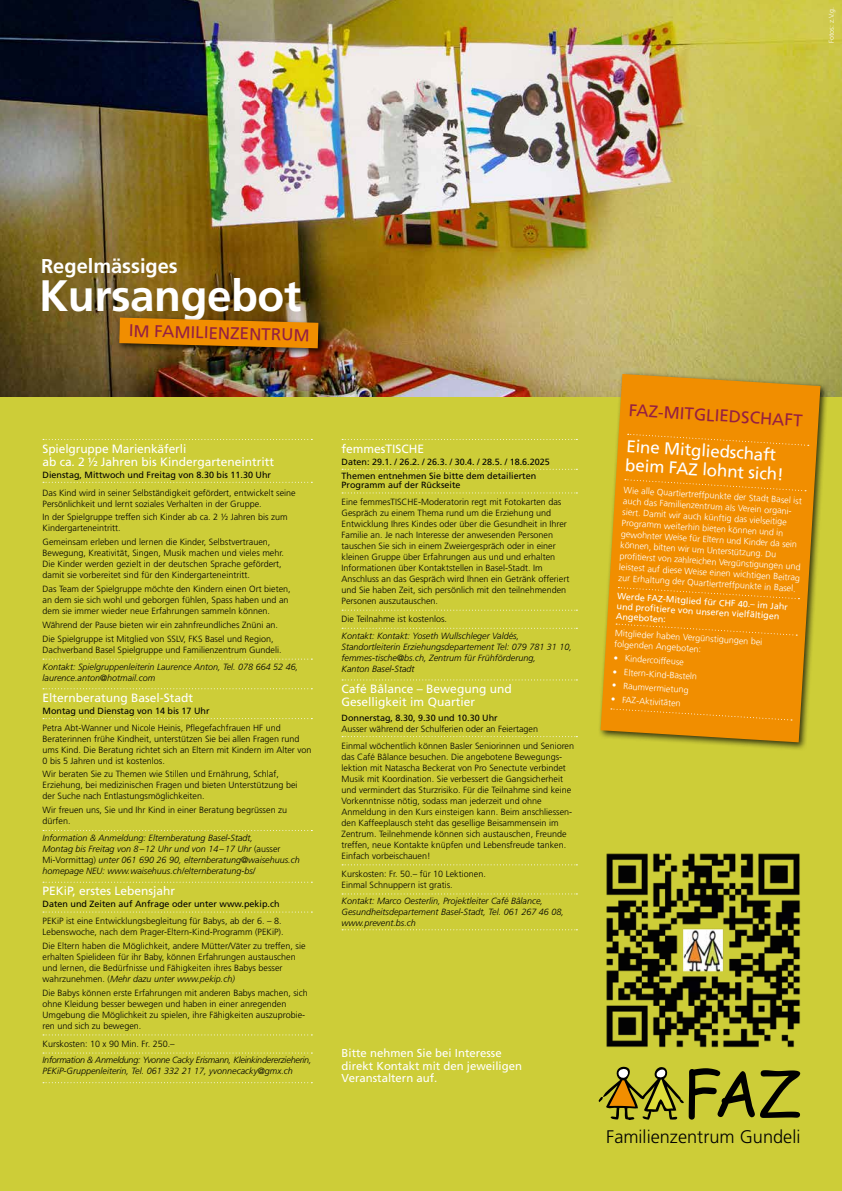
<style>
.page{position:relative;width:842px;height:1191px;background:#cdcd38}
.page>*{position:absolute;margin:0;border:0;box-sizing:border-box;transform-origin:0 0}
.t1{font:700 44px "Frutiger LT Std";letter-spacing:-.01em;color:#fff}
.t2{font:700 20px "Frutiger LT Std";color:#fff}
.t3{font:300 18.2px "Frutiger LT Std";color:#000}
.t4{font:17px "Frutiger LT Std";color:#951f42}
.t5{font:17px/19px "Frutiger LT Std";color:#fff}
.t6{font:12px/13px "Frutiger LT Std";color:#fff}
.t7{font:11.5px/12.7px "Frutiger LT Std";color:#fff}
.t8{font:300 9px/11px "Frutiger LT Std";color:#000}
.t9{font:italic 300 9px/11px "Frutiger LT Std";color:#000}
.t10{font:300 9px/11px "Frutiger LT Std";color:#fff}
.t11{font:9px/14.7px "Frutiger LT Std";color:#000}
.t12{font:italic 300 9px/11px "Frutiger LT Std";letter-spacing:-.025em;color:#000}
.t13{font:9px/9.8px "Frutiger LT Std";color:#fff}
.t14{font:300 7px "Frutiger LT Std";color:#fff}
.s1{font-style:normal}
.s2{font-style:italic}
</style>
<div class="page">
<img style="left:0;top:0;width:842px;height:397px">
<svg style="left:43px;top:439px;width:269px;height:1px"></svg>
<svg style="left:43px;top:482px;width:269px;height:1px"></svg>
<svg style="left:43px;top:658px;width:269px;height:1px"></svg>
<svg style="left:43px;top:688px;width:269px;height:1px"></svg>
<svg style="left:43px;top:718px;width:269px;height:1px"></svg>
<svg style="left:43px;top:830px;width:269px;height:1px"></svg>
<svg style="left:43px;top:881px;width:269px;height:1px"></svg>
<svg style="left:43px;top:911px;width:269px;height:1px"></svg>
<svg style="left:43px;top:1034px;width:269px;height:1px"></svg>
<svg style="left:43px;top:1052px;width:269px;height:1px"></svg>
<svg style="left:43px;top:1082px;width:269px;height:1px"></svg>
<svg style="left:598px;top:1066px;width:202px;height:54px"></svg>
<svg style="left:342px;top:439px;width:235px;height:1px"></svg>
<svg style="left:342px;top:469px;width:235px;height:1px"></svg>
<svg style="left:342px;top:492px;width:235px;height:1px"></svg>
<svg style="left:342px;top:609px;width:235px;height:1px"></svg>
<svg style="left:342px;top:628px;width:235px;height:1px"></svg>
<svg style="left:342px;top:679px;width:235px;height:1px"></svg>
<svg style="left:342px;top:736px;width:235px;height:1px"></svg>
<svg style="left:342px;top:864px;width:235px;height:1px"></svg>
<svg style="left:342px;top:893px;width:235px;height:1px"></svg>
<svg style="left:342px;top:929px;width:235px;height:1px"></svg>
<div style="left:116px;top:314px;width:211px;height:43px;background:#000;opacity:.75"></div>
<svg style="left:119px;top:317px;width:199px;height:31px;background:#d58005"></svg>
<div style="left:597px;top:371px;width:232px;height:380px;background:#000;opacity:.75"></div>
<svg style="left:601px;top:374px;width:219px;height:368px;background:#e79207"></svg>
<div style="left:628px;top:433px;width:181px;height:13px;background:#f18e00"></div>
<svg style="left:625px;top:479px;width:181px;height:13px;background:#f19004"></svg>
<svg style="left:618px;top:587px;width:181px;height:12px;background:#f19005"></svg>
<svg style="left:616px;top:623px;width:181px;height:13px;background:#f19004"></svg>
<div style="left:611px;top:708px;width:181px;height:13px;background:#f18e00"></div>
<img style="left:606px;top:853px;width:194px;height:195px">
<p class="t14" style="left:827px;top:43px;width:38px;rotate:-90deg">Fotos: z.V.g.</p>
<h2 class="t2" style="left:41px;top:254px;width:138px">Regelmässiges</h2>
<h1 class="t1" style="left:39px;top:270px;width:264px">Kursangebot</h1>
<h3 class="t4" style="left:129px;top:321px;width:182px;rotate:1deg">IM FAMILIENZENTRUM</h3>
<h3 class="t6" style="left:43px;top:442px;width:233px">Spielgruppe Marienkäferli<br>ab ca. 2 ½ Jahren bis Kindergarteneintritt</h3>
<p class="t11" style="left:43px;top:467px;width:230px">Dienstag, Mittwoch und Freitag von 8.30 bis 11.30 Uhr</p>
<p class="t8" style="left:43px;top:487px;width:255px">Das Kind wird in seiner Selbständigkeit gefördert, entwickelt seine<br>Persönlichkeit und lernt soziales Verhalten in der Gruppe.</p>
<p class="t8" style="left:43px;top:512px;width:247px">In der Spielgruppe treffen sich Kinder ab ca. 2 ½ Jahren bis zum<br>Kindergarteneintritt.</p>
<p class="t8" style="left:43px;top:537px;width:243px">Gemeinsam erleben und lernen die Kinder, Selbstvertrauen, Bewegung, Kreativität, Singen, Musik machen und vieles mehr.<br>Die Kinder werden gezielt in der deutschen Sprache gefördert, damit sie vorbereitet sind für den Kindergarteneintritt.</p>
<p class="t8" style="left:43px;top:583px;width:250px">Das Team der Spielgruppe möchte den Kindern einen Ort bieten, an dem sie sich wohl und geborgen fühlen, Spass haben und an dem sie immer wieder neue Erfahrungen sammeln können.</p>
<p class="t8" style="left:43px;top:618px;width:237px;line-height:13.8px">Während der Pause bieten wir ein zahnfreundliches Znüni an.<br>Die Spielgruppe ist Mitglied von SSLV, FKS Basel und Region,</p>
<p class="t8" style="left:43px;top:644px;width:241px">Dachverband Basel Spielgruppe und Familienzentrum Gundeli.</p>
<p class="t9" style="left:43px;top:661px;width:257px">Kontakt: Spielgruppenleiterin Laurence Anton, Tel. 078 664 52 46, laurence.anton@hotmail.com</p>
<h3 class="t6" style="left:43px;top:691px;width:152px">Elternberatung Basel-Stadt</h3>
<p class="t11" style="left:43px;top:703px;width:169px">Montag und Dienstag von 14 bis 17 Uhr</p>
<p class="t8" style="left:43px;top:722px;width:270px">Petra Abt-Wanner und Nicole Heinis, Pflegefachfrauen HF und Beraterinnen frühe Kindheit, unterstützen Sie bei allen Fragen rund ums Kind. Die Beratung richtet sich an Eltern mit Kindern im Alter von 0 bis 5 Jahren und ist kostenlos.</p>
<p class="t8" style="left:43px;top:769px;width:257px">Wir beraten Sie zu Themen wie Stillen und Ernährung, Schlaf,<br>Erziehung, bei medizinischen Fragen und bieten Unterstützung bei der Suche nach Entlastungsmöglichkeiten.</p>
<p class="t8" style="left:43px;top:804px;width:246px">Wir freuen uns, Sie und Ihr Kind in einer Beratung begrüssen zu dürfen.</p>
<p class="t9" style="left:43px;top:832px;width:259px">Information &amp; Anmeldung: Elternberatung Basel-Stadt,<br>Montag bis Freitag von 8–12 Uhr und von 14–17 Uhr <span class="s1">(ausser Mi-Vormittag)</span> unter 061 690 26 90, elternberatung@waisehuus.ch homepage NEU: www.waisehuus.ch/elternberatung-bs/</p>
<h3 class="t6" style="left:43px;top:885px;width:134px">PEKiP, erstes Lebensjahr</h3>
<p class="t11" style="left:43px;top:897px;width:239px">Daten und Zeiten auf Anfrage oder unter www.pekip.ch</p>
<p class="t8" style="left:43px;top:915px;width:243px">PEKiP ist eine Entwicklungsbegleitung für Babys, ab der 6. – 8.<br>Lebenswoche, nach dem Prager-Eltern-Kind-Programm (PEKiP).</p>
<p class="t8" style="left:43px;top:940px;width:264px">Die Eltern haben die Möglichkeit, andere Mütter/Väter zu treffen, sie erhalten Spielideen für ihr Baby, können Erfahrungen austauschen und lernen, die Bedürfnisse und Fähigkeiten ihres Babys besser wahrzunehmen. (<span class="s2">Mehr dazu unter www.pekip.ch)</span></p>
<p class="t8" style="left:43px;top:987px;width:267px">Die Babys können erste Erfahrungen mit anderen Babys machen, sich ohne Kleidung besser bewegen und haben in einer anregenden Umgebung die Möglichkeit zu spielen, ihre Fähigkeiten auszuprobie&shy;ren und sich zu bewegen.</p>
<p class="t8" style="left:43px;top:1038px;width:134px">Kurskosten: 10 x 90 Min. Fr. 250.–</p>
<p class="t12" style="left:43px;top:1055px;width:270px">Information &amp; Anmeldung: Yvonne Cacky Erismann, Kleinkindererzieherin,<br>PEKiP-Gruppenleiterin, Tel. 061 332 21 17, yvonnecacky@gmx.ch</p>
<h3 class="t6" style="left:342px;top:442px;width:84px">femmesTISCHE</h3>
<p class="t11" style="left:342px;top:454px;width:210px">Daten: 29.1. / 26.2. / 26.3. / 30.4. / 28.5. / 18.6.2025<br>Themen entnehmen Sie bitte dem detailierten</p>
<p class="t11" style="left:342px;top:478px;width:121px">Programm auf der Rückseite</p>
<p class="t8" style="left:342px;top:496px;width:229px">Eine femmesTISCHE-Moderatorin regt mit Fotokarten das Gespräch zu einem Thema rund um die Erziehung und Entwicklung Ihres Kindes oder über die Gesundheit in Ihrer Familie an. Je nach Interesse der anwesenden Personen tauschen Sie sich in einem Zweiergespräch oder in einer kleinen Gruppe über Erfahrungen aus und und erhalten Informationen über Kontaktstellen in Basel-Stadt. Im Anschluss an das Gespräch wird Ihnen ein Getränk offeriert und Sie haben Zeit, sich persönlich mit den teilnehmenden Personen auszutauschen.</p>
<p class="t8" style="left:342px;top:613px;width:107px">Die Teilnahme ist kostenlos.</p>
<p class="t9" style="left:342px;top:630px;width:232px">Kontakt: Kontakt: Yoseth Wullschleger Valdés, Standortleiterin Erziehungsdepartement Tel: 079 781 31 10, femmes-tische@bs.ch, Zentrum für Frühförderung,<br>Kanton Basel-Stadt</p>
<h3 class="t6" style="left:342px;top:682px;width:172px">Café Bâlance – Bewegung und<br>Geselligkeit im Quartier</h3>
<p class="t11" style="left:342px;top:710px;width:158px">Donnerstag, 8.30, 9.30 und 10.30 Uhr</p>
<p class="t8" style="left:342px;top:720px;width:234px;line-height:16.7px">Ausser während der Schulferien oder an Feiertagen<br>Einmal wöchentlich können Basler Seniorinnen und Senioren</p>
<p class="t8" style="left:342px;top:751px;width:232px">das Café Bâlance besuchen. Die angebotene Bewegungs&shy;lektion mit Natascha Beckerat von Pro Senectute verbindet Musik mit Koordination. Sie verbessert die Gangsicherheit und vermindert das Sturzrisiko. Für die Teilnahme sind keine Vorkenntnisse nötig, sodass man jederzeit und ohne Anmeldung in den Kurs einsteigen kann. Beim anschliessen&shy;den Kaffeeplausch steht das gesellige Beisammensein im Zentrum. Teilnehmende können sich austauschen, Freunde treffen, neue Kontakte knüpfen und Lebensfreude tanken.<br>Einfach vorbeischauen!</p>
<p class="t8" style="left:342px;top:868px;width:146px">Kurskosten: Fr. 50.– für 10 Lektionen.<br>Einmal Schnuppern ist gratis.</p>
<p class="t9" style="left:342px;top:896px;width:224px">Kontakt: Marco Oesterlin, Projektleiter Café Bâlance,<br>Gesundheitsdepartement Basel-Stadt, Tel. 061 267 46 08, www.prevent.bs.ch</p>
<p class="t7" style="left:342px;top:1046px;width:182px">Bitte nehmen Sie bei Interesse direkt Kontakt mit den jeweiligen<br>Veranstaltern auf.</p>
<h3 class="t4" style="left:629px;top:400px;width:176px;rotate:3deg">FAZ-MITGLIEDSCHAFT</h3>
<h3 class="t5" style="left:627px;top:437px;width:160px;rotate:3deg">Eine Mitgliedschaft beim FAZ lohnt sich!</h3>
<p class="t10" style="left:623px;top:485px;width:183px;rotate:3deg">Wie alle Quartiertreffpunkte der Stadt Basel ist auch das Familienzentrum als Verein organi&shy;siert. Damit wir auch künftig das vielseitige Programm weiterhin bieten können und in gewohnter Weise für Eltern und Kinder da sein können, bitten wir um Unterstützung. Du<br>profi tierst von zahlreichen Vergünstigungen und leistest auf diese Weise einen wichtigen Beitrag zur Erhaltung der Quartiertreffpunkte in Basel.</p>
<p class="t13" style="left:617px;top:592px;width:173px;rotate:3deg">Werde FAZ-Mitglied für CHF 40.– im Jahr und profi tiere von unseren vielfältigen<br>Angeboten:</p>
<p class="t10" style="left:615px;top:628px;width:149px;line-height:10.7px;rotate:3deg">Mitglieder haben Vergünstigungen bei folgenden Angeboten:</p>
<p class="t10" style="left:614px;top:652px;width:72px;rotate:3deg">• Kindercoiffeuse</p>
<p class="t10" style="left:613px;top:666px;width:86px;rotate:3deg">• Eltern-Kind-Basteln</p>
<p class="t10" style="left:612px;top:680px;width:78px;rotate:3deg">• Raumvermietung</p>
<p class="t10" style="left:611px;top:694px;width:71px;rotate:3deg">• FAZ-Aktivitäten</p>
<h3 class="t3" style="left:606px;top:1126px;width:196px">Familienzentrum Gundeli</h3>
</div>
